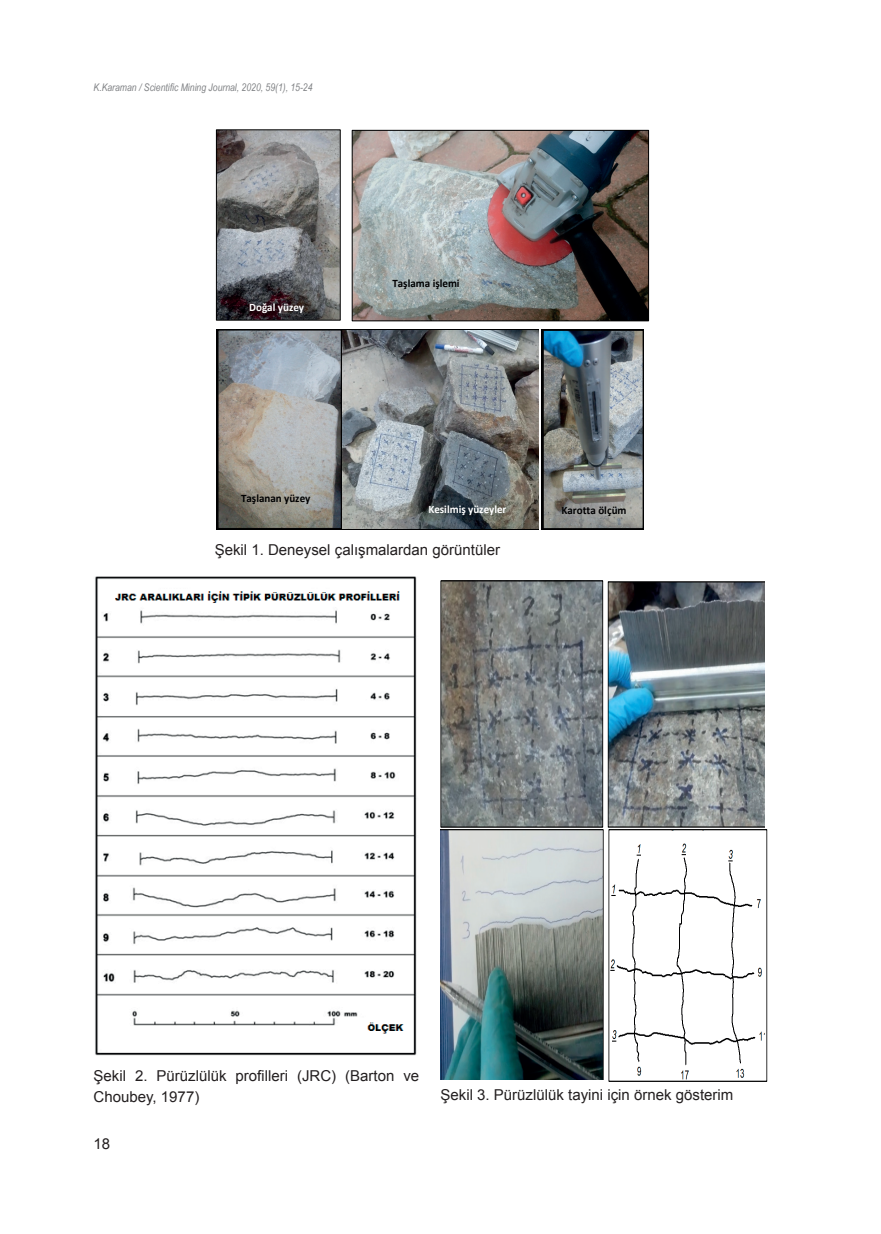
<style>
.page{position:relative;width:881px;height:1234px;background:#fff}
.page>*{position:absolute;margin:0;border:0;box-sizing:border-box;transform-origin:0 0}
.t1{font:15px/20.2px "Arial";color:#231f20}
.t2{font:700 11.4px "Calibri";color:#000001}
.t3{font:700 11.4px "Calibri";color:#fff}
.t4{font:italic 10.5px "Arial Narrow";color:#808285}
</style>
<div class="page">
<img style="left:218px;top:131px;width:120px;height:187px">
<div style="left:216px;top:129px;width:124px;height:191px;border:1px solid #000001"></div>
<img style="left:353px;top:132px;width:293px;height:187px">
<div style="left:351px;top:130px;width:297px;height:191px;border:1px solid #000001"></div>
<img style="left:219px;top:331px;width:120px;height:195px">
<div style="left:217px;top:329px;width:124px;height:199px;border:1px solid #000001"></div>
<img style="left:343px;top:330px;width:195px;height:199px">
<img style="left:544px;top:332px;width:97px;height:195px">
<div style="left:542px;top:330px;width:101px;height:199px;border:1px solid #000001"></div>
<img style="left:242px;top:300px;width:74px;height:16px">
<img style="left:385px;top:276px;width:90px;height:16px">
<img style="left:234px;top:491px;width:103px;height:16px">
<img style="left:421px;top:502px;width:103px;height:17px">
<img style="left:554px;top:503px;width:88px;height:17px">
<img style="left:440px;top:581px;width:324px;height:497px">
<img style="left:610px;top:831px;width:154px;height:247px">
<img style="left:95px;top:576px;width:322px;height:480px">
<p class="t4" style="left:94px;top:80px;width:220px">K.Karaman / Scientific Mining Journal, 2020, 59(1), 15-24</p>
<p class="t3" style="left:249px;top:300px;width:56px">Doğal yüzey</p>
<p class="t2" style="left:392px;top:275px;width:69px">Taşlama işlemi</p>
<p class="t2" style="left:241px;top:490px;width:71px">Taşlanan yüzey</p>
<p class="t3" style="left:428px;top:502px;width:80px">Kesilmiş yüzeyler</p>
<p class="t2" style="left:561px;top:503px;width:66px">Karotta ölçüm</p>
<p class="t1" style="left:214px;top:540px;width:287px">Şekil 1. Deneysel çalışmalardan görüntüler</p>
<p class="t1" style="left:94px;top:1065px;width:327px">Şekil 2. Pürüzlülük profilleri (JRC) (Barton ve<br>Choubey, 1977)</p>
<p class="t1" style="left:94px;top:1133px;width:18px">18</p>
<p class="t1" style="left:440px;top:1084px;width:294px">Şekil 3. Pürüzlülük tayini için örnek gösterim</p>
</div>
